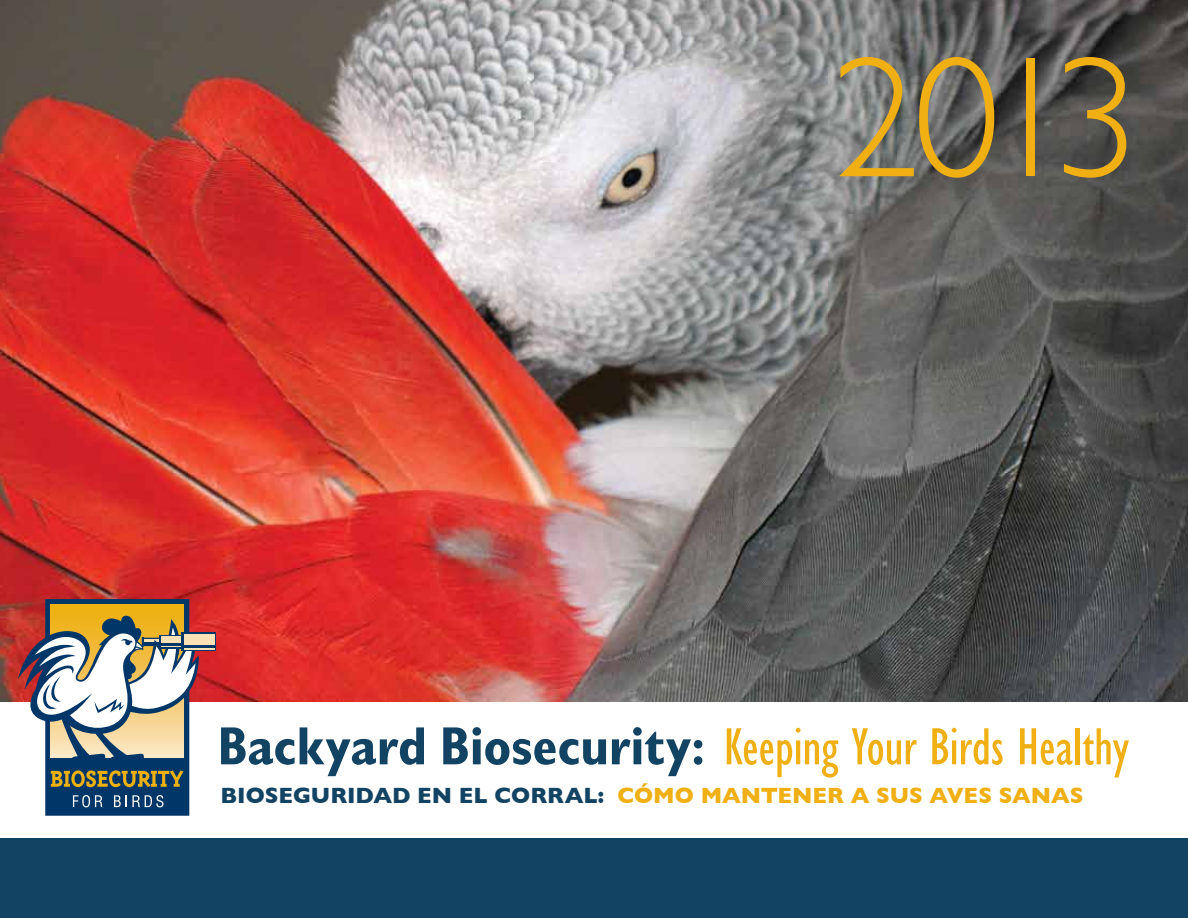
<style>
.page{position:relative;width:1188px;height:918px;background:#fff}
.page>*{position:absolute;margin:0;border:0;box-sizing:border-box;transform-origin:0 0}
.t1{font:300 172.5px "Gill Sans";color:#f0af13}
.t2{font:condensed 54px "Gill Sans Std";letter-spacing:-.01em;color:#f0af13}
.t3{font:700 22.5px "Gill Sans";letter-spacing:-.005em;color:#f0af13}
.s1{font-weight:700;color:#134363}
.s2{color:#134363}
</style>
<div class="page">
<img style="left:0;top:0;width:1188px;height:702px">
<svg style="left:201px;top:633px;width:15px;height:18px"></svg>
<div style="left:184px;top:635px;width:30px;height:10px;background:#fae2b6"></div>
<hr style="left:184px;top:648px;width:30px;height:1px;background:#fae2b6">
<svg style="left:18px;top:599px;width:183px;height:217px"></svg>
<div style="left:0;top:838px;width:1188px;height:80px;background:#134363"></div>
<h1 class="t1" style="left:833px;top:20px;width:307px">2013</h1>
<h2 class="t2" style="left:218px;top:717px;width:913px"><span class="s1">Backyard Biosecurity:</span> Keeping Your Birds Healthy</h2>
<p class="t3" style="left:220px;top:782px;width:865px"><span class="s2">BIOSEGURIDAD EN EL CORRAL:</span> CÓMO MANTENER A SUS AVES SANAS</p>
</div>
